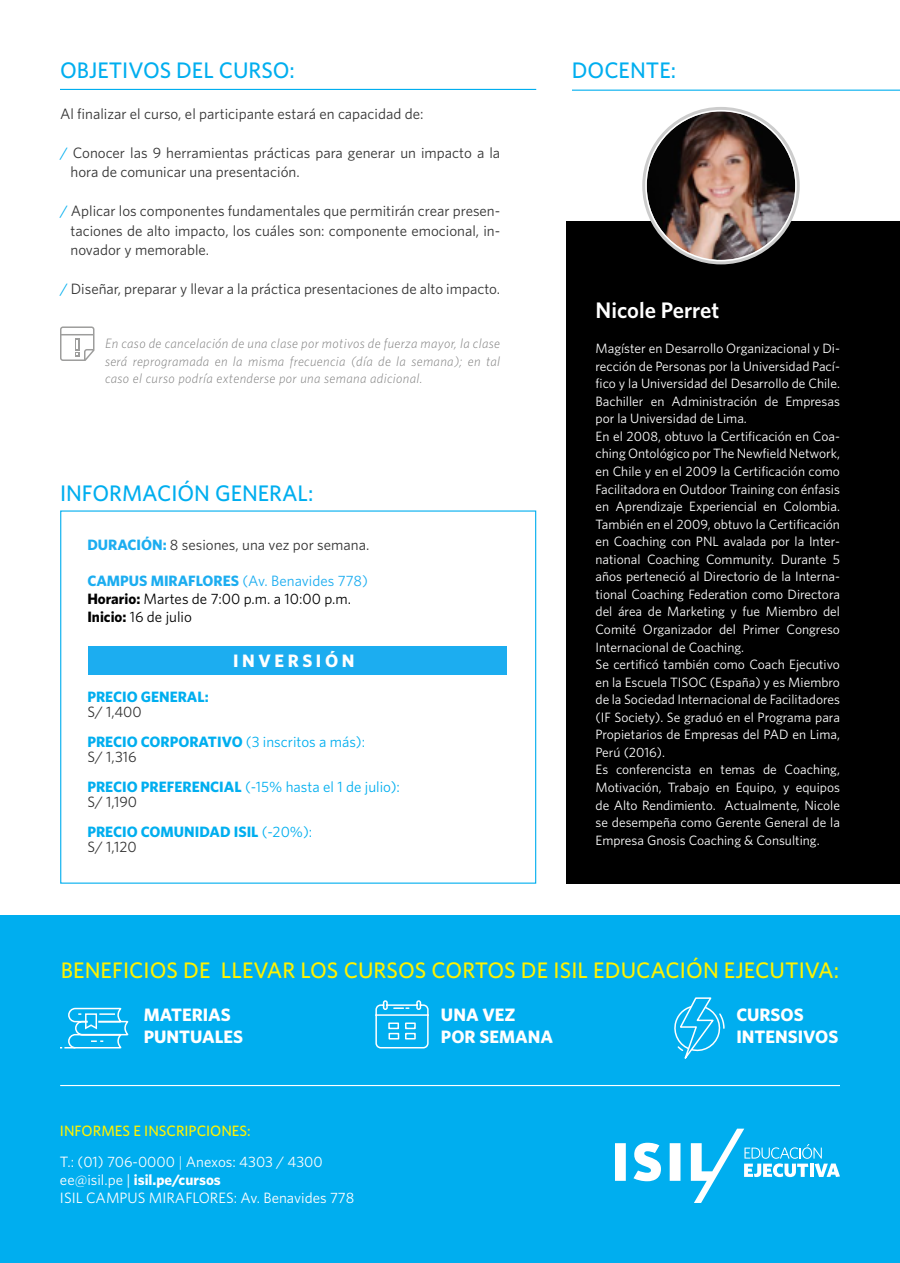
<style>
.page{position:relative;width:900px;height:1263px;background:#fff}
.page>*{position:absolute;margin:0;border:0;box-sizing:border-box;transform-origin:0 0}
.t1{font:500 22.5px "Whitney";letter-spacing:.005em;color:#fff200}
.t2{font:500 22.5px "Whitney";color:#00aeef}
.t3{font:600 22.5px "Whitney";color:#fff}
.t4{font:700 18px/21.6px "Whitney";color:#fff}
.t5{font:700 18px "Whitney";letter-spacing:.2em;color:#fff}
.t6{font:15px/19.5px "Whitney";color:#333}
.t7{font:15px/31.2px "Whitney";color:#fff}
.t8{font:700 15px/30px "Whitney";color:#00aeef}
.t9{font:15px/18px "Whitney";color:#000}
.t10{font:15px/30px "Whitney";color:#00aeef}
.t11{font:13.5px/17.5px "Whitney";color:#fff}
.t12{font:italic 300 13.5px/17.5px "Whitney";letter-spacing:.025em;color:#808080;text-align:justify}
.s1{color:#00aeef}
.s2{font-weight:700;color:#1cadf0}
.s3{color:#1cadf0}
.s4{font-weight:700}
.s5{font-weight:400;color:#333}
.s6{font-weight:400}
.s7{color:#333}
.s8{font-weight:500;color:#fff200}
.s9{font-weight:300}
</style>
<div class="page">
<div style="left:566px;top:221px;width:334px;height:663px;background:#000"></div>
<hr style="left:60px;top:89px;width:476px;height:1px;background:#00aeef">
<hr style="left:572px;top:90px;width:328px;height:1px;background:#00aeef">
<svg style="left:644px;top:108px;width:154px;height:155px"></svg>
<img style="left:647px;top:111px;width:148px;height:149px;border-radius:74px">
<svg style="left:60px;top:326px;width:34px;height:35px"></svg>
<div style="left:0;top:916px;width:900px;height:347px;background:#00aeef"></div>
<svg style="left:375px;top:1000px;width:54px;height:49px"></svg>
<svg style="left:60px;top:1007px;width:69px;height:42px"></svg>
<svg style="left:674px;top:997px;width:51px;height:62px"></svg>
<svg style="left:615px;top:1129px;width:225px;height:74px"></svg>
<hr style="left:60px;top:1085px;width:780px;height:1px;background:#fff">
<div style="left:88px;top:646px;width:419px;height:29px;background:#1cadf0"></div>
<h1 class="t2" style="left:60px;top:55px;width:236px">OBJETIVOS DEL CURSO:</h1>
<p class="t6" style="left:60px;top:104px;width:365px">Al finalizar el curso, el participante estará en capacidad de:</p>
<p class="t6" style="left:70px;top:143px;width:431px;text-indent:-10px"><span class="s1">/</span> Conocer las 9 herramientas prácticas para generar un impacto a la hora de comunicar una presentación.</p>
<p class="t6" style="left:70px;top:201px;width:431px;text-align:justify;text-indent:-10px"><span class="s1">/</span> Aplicar los componentes fundamentales que permitirán crear presen&shy;taciones de alto impacto, los cuáles son: componente emocional, in&shy;novador y memorable.</p>
<p class="t6" style="left:60px;top:279px;width:442px"><span class="s1">/</span> Diseñar, preparar y llevar a la práctica presentaciones de alto impacto.</p>
<p class="t12" style="left:105px;top:334px;width:397px">En caso de cancelación de una clase por motivos de fuerza mayor, la clase será reprogramada en la misma frecuencia (día de la semana); en tal caso el curso podría extenderse por una semana adicional.</p>
<h1 class="t2" style="left:60px;top:479px;width:255px">INFORMACIÓN GENERAL:</h1>
<p class="t6" style="left:87px;top:534px;width:283px"><span class="s2">DURACIÓN:</span> 8 sesiones, una vez por semana.</p>
<p class="t9" style="left:87px;top:571px;width:282px"><span class="s2">CAMPUS MIRAFLORES</span> <span class="s3">(Av. Benavides 778)<br></span><span class="s4">Horario:</span> Martes de 7:00 p.m. a 10:00 p.m.<br><span class="s4">Inicio:</span> 16 de julio</p>
<h2 class="t5" style="left:233px;top:648px;width:123px">INVERSIÓN</h2>
<p class="t8" style="left:87px;top:682px;width:123px">PRECIO GENERAL:</p>
<p class="t8" style="left:87px;top:697px;width:279px"><span class="s5">S/ 1,400<br></span>PRECIO CORPORATIVO <span class="s6">(3 inscritos a más):</span></p>
<p class="t10" style="left:87px;top:742px;width:314px"><span class="s7">S/ 1,316<br></span><span class="s4">PRECIO PREFERENCIAL</span> (-15% hasta el 1 de julio):</p>
<p class="t8" style="left:87px;top:787px;width:226px"><span class="s5">S/ 1,190<br></span>PRECIO COMUNIDAD ISIL <span class="s6">(-20%):</span></p>
<p class="t6" style="left:87px;top:837px;width:51px">S/ 1,120</p>
<h1 class="t2" style="left:572px;top:55px;width:106px">DOCENTE:</h1>
<h1 class="t3" style="left:596px;top:295px;width:125px">Nicole Perret</h1>
<p class="t11" style="left:596px;top:339px;width:246px">Magíster en Desarrollo Organizacional y Di&shy;rección de Personas por la Universidad Pací&shy;fico y la Universidad del Desarrollo de Chile.<br>Bachiller en Administración de Empresas por la Universidad de Lima.<br>En el 2008, obtuvo la Certificación en Coa&shy;ching Ontológico por The Newfield Network, en Chile y en el 2009 la Certificación como Facilitadora en Outdoor Training con énfasis en Aprendizaje Experiencial en Colombia.<br>También en el 2009, obtuvo la Certificación en Coaching con PNL avalada por la Inter&shy;national Coaching Community. Durante 5 años perteneció al Directorio de la Interna&shy;tional Coaching Federation como Directora del área de Marketing y fue Miembro del Comité Organizador del Primer Congreso Internacional de Coaching.<br>Se certificó también como Coach Ejecutivo en la Escuela TISOC (España) y es Miembro de la Sociedad Internacional de Facilitadores (IF Society). Se graduó en el Programa para Propietarios de Empresas del PAD en Lima, Perú (2016).<br>Es conferencista en temas de Coaching, Motivación, Trabajo en Equipo, y equipos de Alto Rendimiento. Actualmente, Nicole se desempeña como Gerente General de la Empresa Gnosis Coaching &amp; Consulting.</p>
<h1 class="t1" style="left:61px;top:955px;width:780px">BENEFICIOS DE LLEVAR LOS CURSOS CORTOS DE ISIL EDUCACIÓN EJECUTIVA:</h1>
<h2 class="t4" style="left:144px;top:1004px;width:101px">MATERIAS<br>PUNTUALES</h2>
<h2 class="t4" style="left:441px;top:1004px;width:114px">UNA VEZ<br>POR SEMANA</h2>
<h2 class="t4" style="left:736px;top:1004px;width:104px">CURSOS<br>INTENSIVOS</h2>
<p class="t7" style="left:60px;top:1114px;width:264px"><span class="s8">INFORMES E INSCRIPCIONES:<br></span>T.: (01) 706-0000 <span class="s9">|</span> Anexos: 4303 / 4300</p>
<p class="t7" style="left:60px;top:1170px;width:296px;line-height:18px">ee@isil.pe | <span class="s4">isil.pe/cursos<br></span>ISIL CAMPUS MIRAFLORES: Av. Benavides 778</p>
</div>
